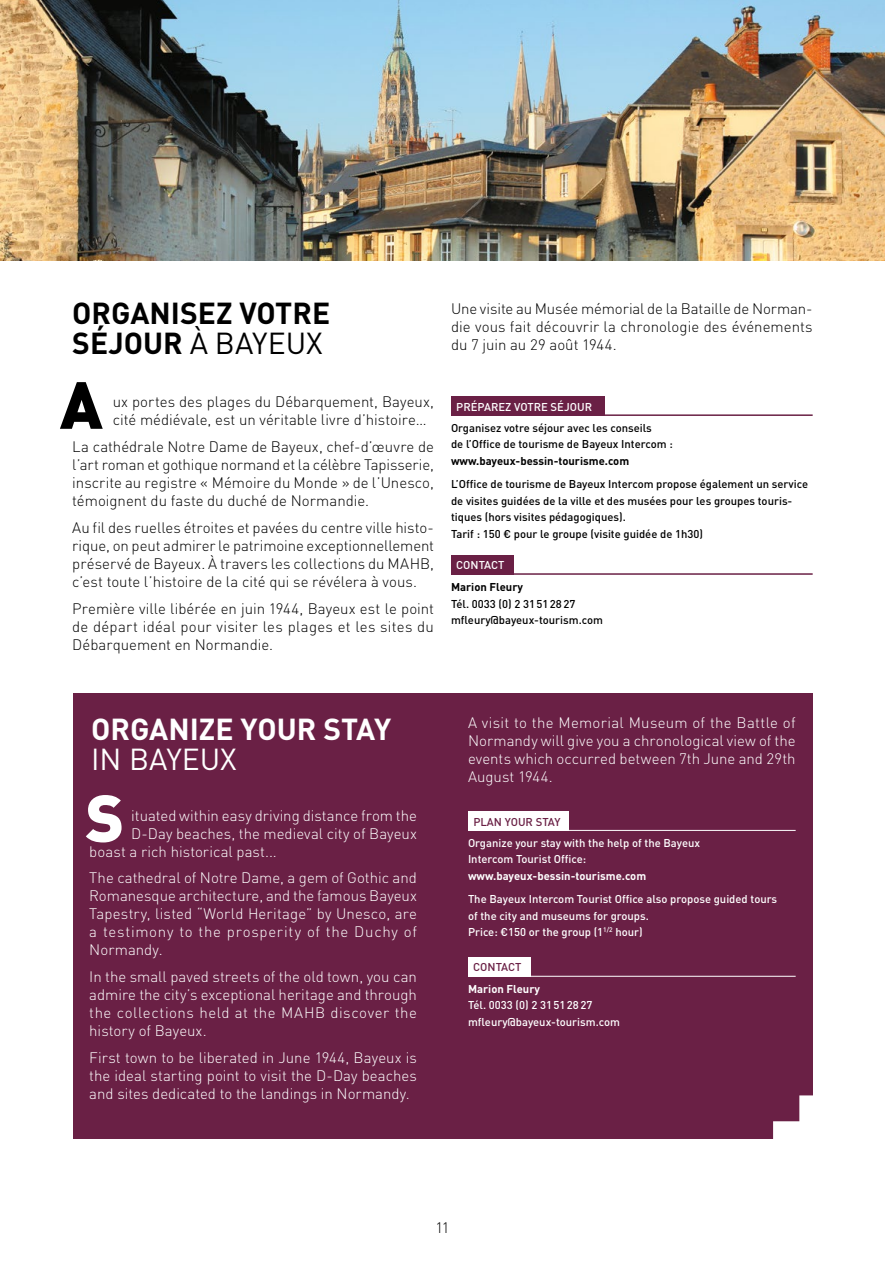
<style>
.page{position:relative;width:885px;height:1263px;background:#fff}
.page>*{position:absolute;margin:0;border:0;box-sizing:border-box;transform-origin:0 0}
.t1{font:900 65.55px "DIN Pro";color:#000}
.t2{font:900 65.55px "DIN Pro";color:#fff}
.t3{font:700 30px/30px "DIN Pro";color:#000}
.t4{font:700 30px "DIN Pro";color:#fff}
.t5{font:30px "DIN Pro";color:#fff}
.t6{font:300 15px/18px "DIN Pro";color:#000;text-align:justify}
.t7{font:300 15px/18px "DIN Pro";letter-spacing:.005em;color:#fff;text-align:justify}
.t8{font:500 11.25px/16.5px "DIN Pro";color:#000}
.t9{font:500 11.25px/16.5px "DIN Pro";color:#fff}
.t10{font:700 11.25px "DIN Pro";color:#fff}
.t11{font:700 11.25px "DIN Pro";color:#000}
.t12{font:500 11.25px "DIN Pro";color:#6a2045}
.s1{font-weight:400}
</style>
<div class="page">
<img style="left:1px;top:0;width:883px;height:260px">
<div style="left:73px;top:693px;width:739px;height:446px;background:#6a2045"></div>
<div style="left:468px;top:812px;width:100px;height:19px;background:#fff"></div>
<div style="left:468px;top:957px;width:62px;height:20px;background:#fff"></div>
<hr style="left:522px;top:830px;width:273px;height:1px;background:#fff">
<hr style="left:522px;top:976px;width:273px;height:1px;background:#fff">
<div style="left:451px;top:397px;width:153px;height:19px;background:#6a2045"></div>
<div style="left:451px;top:556px;width:62px;height:19px;background:#6a2045"></div>
<hr style="left:505px;top:414px;width:307px;height:2px;background:#6a2045">
<hr style="left:505px;top:573px;width:307px;height:2px;background:#6a2045">
<svg style="left:773px;top:1095px;width:40px;height:44px"></svg>
<img style="left:0;top:0;width:1px;height:260px">
<h2 class="t3" style="left:72px;top:295px;width:259px">ORGANISEZ VOTRE<br>SÉJOUR <span class="s1">À BAYEUX</span></h2>
<h1 class="t1" style="left:60px;top:361px;width:44px">A</h1>
<p class="t6" style="left:113px;top:392px;width:323px">ux portes des plages du Débarquement, Bayeux, cité médiévale, est un véritable livre d’histoire…</p>
<p class="t6" style="left:72px;top:436px;width:363px">La cathédrale Notre Dame de Bayeux, chef-d’œuvre de l’art roman et gothique normand et la célèbre Tapisserie, inscrite au registre « Mémoire du Monde » de l’Unesco, témoignent du faste du duché de Normandie.</p>
<p class="t6" style="left:72px;top:517px;width:363px">Au fil des ruelles étroites et pavées du centre ville histo&shy;rique, on peut admirer le patrimoine exceptionnellement préservé de Bayeux. À travers les collections du MAHB, c’est toute l’histoire de la cité qui se révélera à vous.</p>
<p class="t6" style="left:72px;top:598px;width:363px">Première ville libérée en juin 1944, Bayeux est le point de départ idéal pour visiter les plages et les sites du Débarquement en Normandie.</p>
<p class="t6" style="left:451px;top:298px;width:363px">Une visite au Musée mémorial de la Bataille de Norman&shy;die vous fait découvrir la chronologie des événements du 7 juin au 29 août 1944.</p>
<p class="t9" style="left:456px;top:397px;width:137px">PRÉPAREZ VOTRE SÉJOUR</p>
<p class="t8" style="left:451px;top:418px;width:223px">Organisez votre séjour avec les conseils<br>de l’Office de tourisme de Bayeux Intercom :</p>
<p class="t11" style="left:451px;top:451px;width:180px">www.bayeux-bessin-tourisme.com</p>
<p class="t8" style="left:451px;top:475px;width:358px">L’Office de tourisme de Bayeux Intercom propose également un service de visites guidées de la ville et des musées pour les groupes touris&shy;tiques (hors visites pédagogiques).<br>Tarif : 150 € pour le groupe (visite guidée de 1h30)</p>
<p class="t9" style="left:456px;top:556px;width:50px">CONTACT</p>
<p class="t11" style="left:451px;top:578px;width:73px">Marion Fleury</p>
<p class="t8" style="left:451px;top:594px;width:153px">Tél. 0033 (0) 2 31512827 mfleury@bayeux-tourism.com</p>
<h2 class="t4" style="left:91px;top:704px;width:301px">ORGANIZE YOUR STAY</h2>
<h2 class="t5" style="left:91px;top:738px;width:147px">IN BAYEUX</h2>
<h1 class="t2" style="left:85px;top:774px;width:40px">S</h1>
<p class="t7" style="left:131px;top:805px;width:287px">ituated within easy driving distance from the</p>
<p class="t7" style="left:131px;top:823px;width:287px">D-Day beaches, the medieval city of Bayeux</p>
<p class="t7" style="left:89px;top:841px;width:189px">boast a rich historical past...</p>
<p class="t7" style="left:89px;top:868px;width:329px">The cathedral of Notre Dame, a gem of Gothic and Romanesque architecture, and the famous Bayeux Tapestry, listed “World Heritage” by Unesco, are a testimony to the prosperity of the Duchy of Normandy.</p>
<p class="t7" style="left:89px;top:966px;width:329px">In the small paved streets of the old town, you can admire the city’s exceptional heritage and through the collections held at the MAHB discover the history of Bayeux.</p>
<p class="t7" style="left:89px;top:1047px;width:329px">First town to be liberated in June 1944, Bayeux is the ideal starting point to visit the D-Day beaches and sites dedicated to the landings in Normandy.</p>
<p class="t7" style="left:468px;top:712px;width:329px">A visit to the Memorial Museum of the Battle of Normandy will give you a chronological view of the events which occurred between 7th June and 29th August 1944.</p>
<p class="t12" style="left:473px;top:812px;width:89px">PLAN YOUR STAY</p>
<p class="t9" style="left:468px;top:833px;width:233px">Organize your stay with the help of the Bayeux<br>Intercom Tourist Office:</p>
<p class="t10" style="left:468px;top:866px;width:180px">www.bayeux-bessin-tourisme.com</p>
<p class="t9" style="left:468px;top:890px;width:311px">The Bayeux Intercom Tourist Office also propose guided tours of the city and museums for groups.<br>Price: €150 or the group (1<sup>1/2</sup> hour)</p>
<p class="t12" style="left:473px;top:958px;width:50px">CONTACT</p>
<p class="t10" style="left:468px;top:979px;width:73px">Marion Fleury</p>
<p class="t9" style="left:468px;top:996px;width:153px">Tél. 0033 (0) 2 31512827 mfleury@bayeux-tourism.com</p>
<p class="t6" style="left:435px;top:1217px;width:16px">11</p>
</div>
